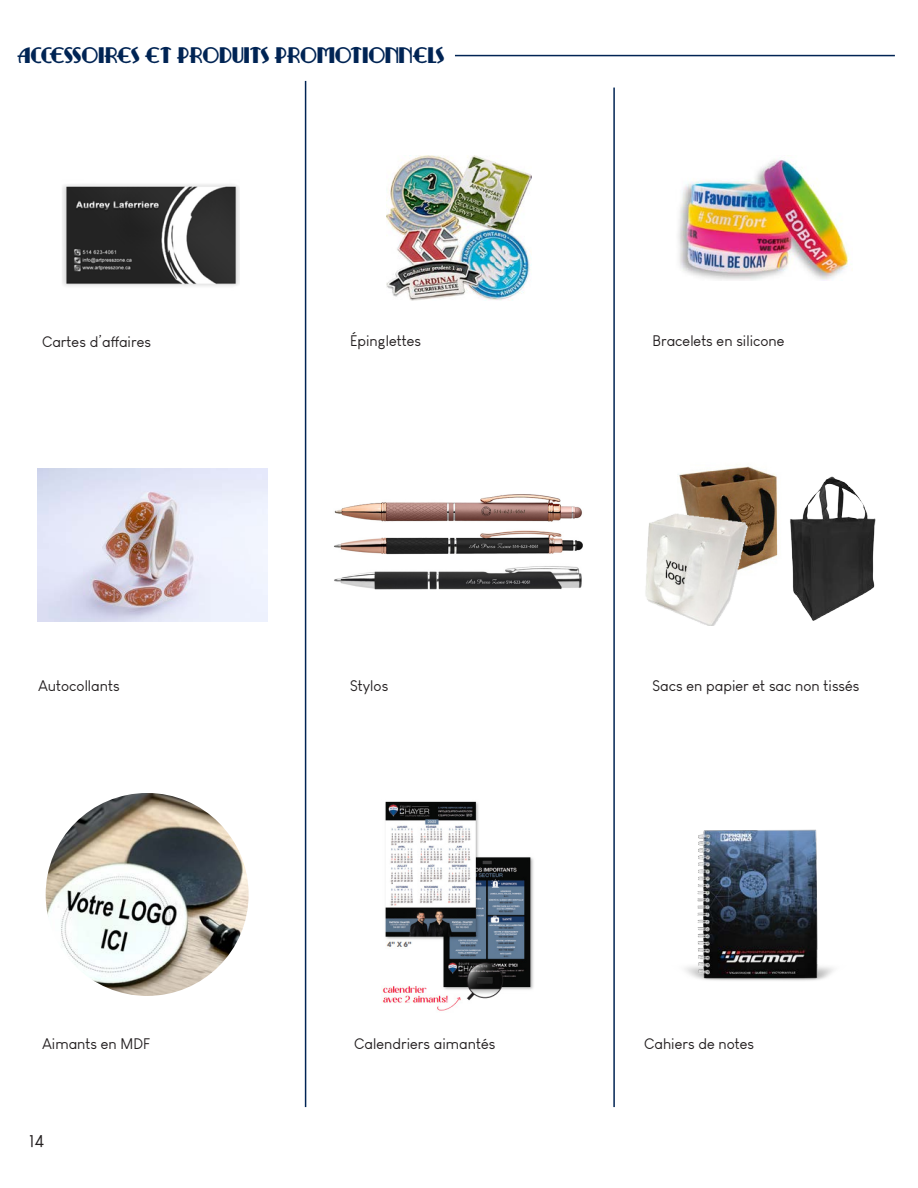
<style>
.page{position:relative;width:918px;height:1188px;background:#fff}
.page>*{position:absolute;margin:0;border:0;box-sizing:border-box;transform-origin:0 0}
.t1{font:21px "Ritzy Remix NF";color:#002454}
.t2{font:18px "Louis George Cafe";color:#231f20}
.t3{font:15px "Louis George Cafe";color:#231f20}
</style>
<div class="page">
<hr style="left:455px;top:55px;width:440px;height:1px;background:#002454">
<img style="left:38px;top:468px;width:230px;height:153px">
<img style="left:334px;top:494px;width:249px;height:96px">
<img style="left:678px;top:466px;width:100px;height:102px">
<img style="left:645px;top:500px;width:104px;height:126px">
<img style="left:386px;top:155px;width:146px;height:146px">
<img style="left:678px;top:159px;width:175px;height:121px">
<img style="left:685px;top:829px;width:149px;height:152px">
<img style="left:382px;top:801px;width:152px;height:210px">
<hr style="left:305px;top:81px;width:1px;height:1026px;background:#002454">
<hr style="left:613px;top:88px;width:2px;height:1019px;background:#002454">
<img style="left:62px;top:184px;width:178px;height:103px">
<img style="left:46px;top:793px;width:203px;height:203px;border-radius:101px">
<img style="left:790px;top:476px;width:86px;height:145px">
<p class="t1" style="left:17px;top:43px;width:429px">ACCESSOIRES ET PRODUITS PROMOTIONNELS</p>
<p class="t3" style="left:42px;top:333px;width:111px">Cartes d’affaires</p>
<p class="t3" style="left:350px;top:332px;width:72px">Épinglettes</p>
<p class="t3" style="left:653px;top:332px;width:133px">Bracelets en silicone</p>
<p class="t3" style="left:38px;top:676px;width:83px">Autocollants</p>
<p class="t3" style="left:350px;top:676px;width:40px">Stylos</p>
<p class="t3" style="left:653px;top:676px;width:208px">Sacs en papier et sac non tissés</p>
<p class="t3" style="left:42px;top:1035px;width:110px">Aimants en MDF</p>
<p class="t3" style="left:644px;top:1035px;width:112px">Cahiers de notes</p>
<p class="t3" style="left:354px;top:1035px;width:143px">Calendriers aimantés</p>
<p class="t2" style="left:29px;top:1130px;width:17px">14</p>
</div>
